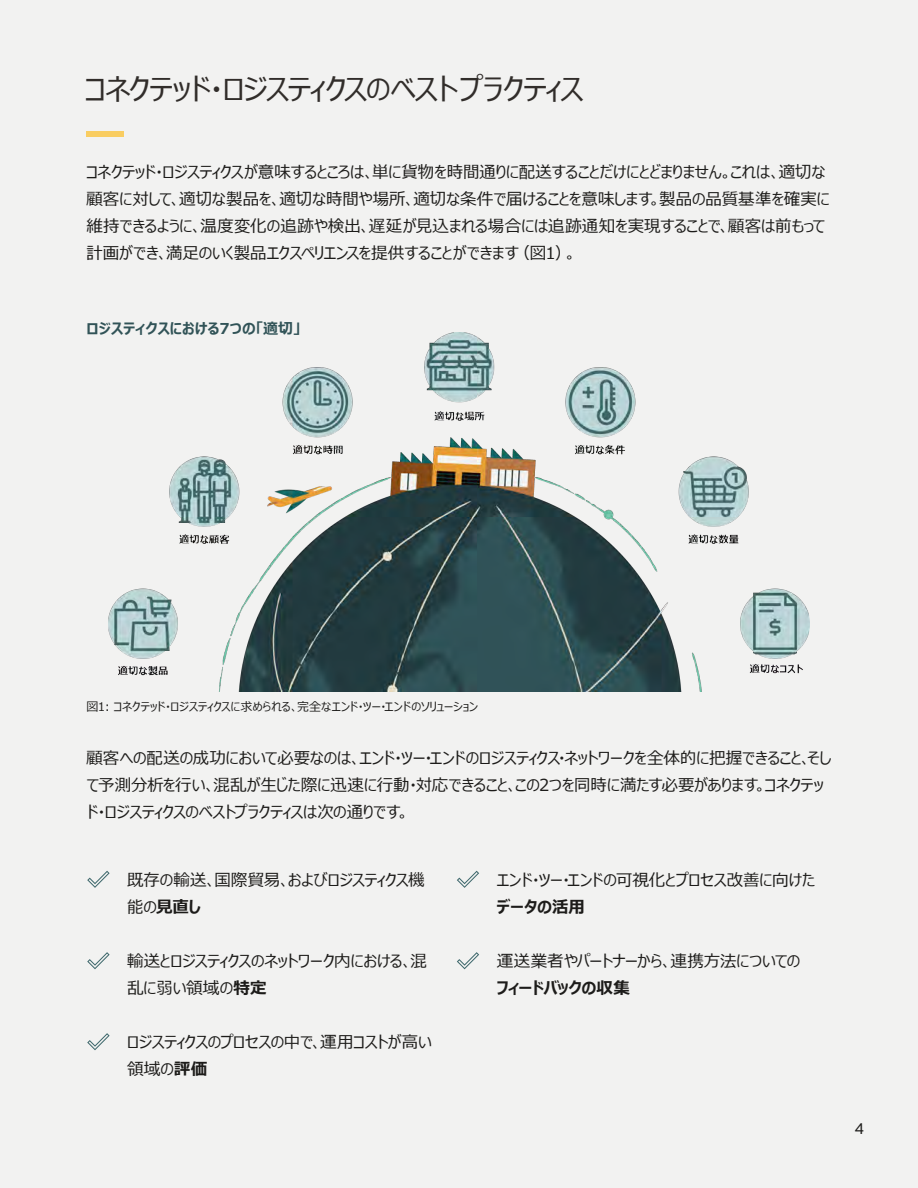
<style>
.page{position:relative;width:918px;height:1188px;background:#f2f2f1}
.page>*{position:absolute;margin:0;border:0;box-sizing:border-box;transform-origin:0 0}
.Subhead_1{font:30px "Meiryo UI";letter-spacing:-.045em;color:#312d2a}
.Subhead_1-2{font:16.5px/27px "Meiryo UI";letter-spacing:-.005em;color:#1d1c1a}
.Subhead_1-3{font:700 16.5px "Meiryo UI";letter-spacing:-.025em;color:#1d1c1a}
.t1{font:700 15px "Meiryo UI";color:#315357}
.t2{font:15px "Oracle Sans";color:#1d1c1a}
.Subhead_1-4{font:12px "Meiryo UI";color:#1d1c1a}
.s1{font-weight:700}
</style>
<div class="page">
<div style="left:86px;top:132px;width:38px;height:5px;background:#f9cd61"></div>
<svg style="left:87px;top:871px;width:23px;height:17px"></svg>
<svg style="left:457px;top:871px;width:22px;height:17px"></svg>
<svg style="left:457px;top:952px;width:22px;height:17px"></svg>
<svg style="left:87px;top:952px;width:23px;height:17px"></svg>
<svg style="left:87px;top:1033px;width:23px;height:17px"></svg>
<img style="left:108px;top:333px;width:702px;height:358px">
<p class="Subhead_1" style="left:85px;top:68px;width:500px">コネクテッド・ロジスティクスのベストプラクティス</p>
<p class="Subhead_1-2" style="left:86px;top:160px;width:745px">コネクテッド・ロジスティクスが意味するところは、単に貨物を時間通りに配送することだけにとどまりません。これは、適切な顧客に対して、適切な製品を、適切な時間や場所、適切な条件で届けることを意味します。製品の品質基準を確実に維持できるように、温度変化の追跡や検出、遅延が見込まれる場合には追跡通知を実現することで、顧客は前もって計画ができ、満足のいく製品エクスペリエンスを提供することができます（図1）。</p>
<p class="t1" style="left:86px;top:318px;width:216px">ロジスティクスにおける7つの「適切」</p>
<p class="Subhead_1-4" style="left:86px;top:698px;width:393px">図1: コネクテッド・ロジスティクスに求められる、完全なエンド・ツー・エンドのソリューション</p>
<p class="Subhead_1-2" style="left:86px;top:746px;width:747px">顧客への配送の成功において必要なのは、エンド・ツー・エンドのロジスティクス・ネットワークを全体的に把握できること、そして予測分析を行い、混乱が生じた際に迅速に行動・対応できること、この2つを同時に満たす必要があります。コネクテッド・ロジスティクスのベストプラクティスは次の通りです。</p>
<p class="Subhead_1-2" style="left:127px;top:867px;width:299px">既存の輸送、国際貿易、およびロジスティクス機能の<span class="s1">見直し</span></p>
<p class="Subhead_1-2" style="left:127px;top:948px;width:301px">輸送とロジスティクスのネットワーク内における、混乱に弱い領域の<span class="s1">特定</span></p>
<p class="Subhead_1-2" style="left:127px;top:1029px;width:306px">ロジスティクスのプロセスの中で、運用コストが高い領域の<span class="s1">評価</span></p>
<p class="Subhead_1-2" style="left:497px;top:867px;width:320px">エンド・ツー・エンドの可視化とプロセス改善に向けた</p>
<p class="Subhead_1-3" style="left:497px;top:895px;width:90px">データの活用</p>
<p class="Subhead_1-2" style="left:497px;top:948px;width:305px">運送業者やパートナーから、連携方法についての</p>
<p class="Subhead_1-3" style="left:497px;top:976px;width:135px">フィードバックの収集</p>
<p class="t2" style="left:855px;top:1119px;width:11px">4</p>
</div>
